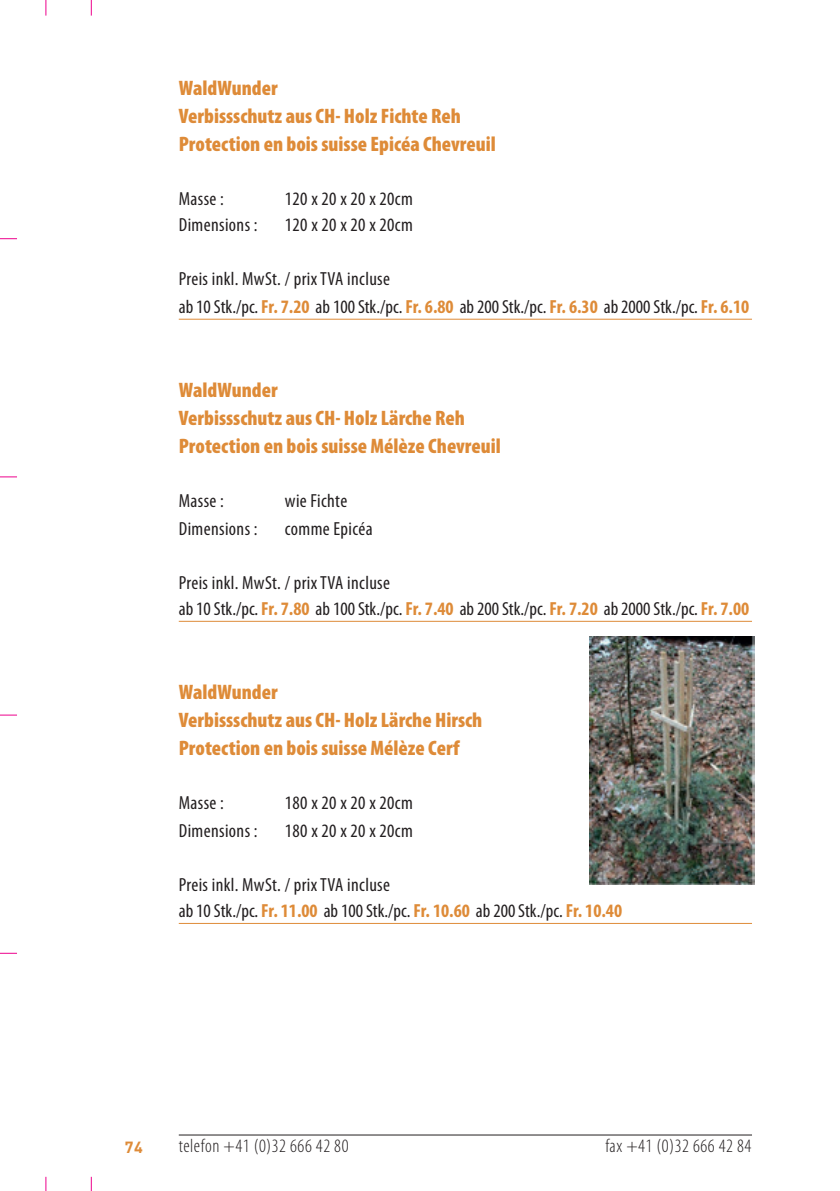
<style>
.page{position:relative;width:840px;height:1191px;background:#fff}
.page>*{position:absolute;margin:0;border:0;box-sizing:border-box;transform-origin:0 0}
.t1{font:900 condensed 21px/28px "Myriad Pro";color:#de8b38}
.t2{font:condensed 19px/28px "Myriad Pro";color:#231f20}
.t3{font:condensed 19px/26px "Myriad Pro";letter-spacing:.02em;color:#231f20}
.t4{font:300 condensed 19px "Myriad Pro";letter-spacing:.03em;color:#231f20}
.t5{font:700 16px "DIN";color:#de8b38}
.s1{font-weight:700;color:#de8b38}
</style>
<div class="page">
<hr style="left:179px;top:1134px;width:572px;height:1px;background:#231f20">
<svg style="left:0;top:238px;width:17px;height:1px"></svg>
<svg style="left:0;top:476px;width:17px;height:1px"></svg>
<svg style="left:0;top:714px;width:17px;height:1px"></svg>
<svg style="left:0;top:952px;width:17px;height:1px"></svg>
<svg style="left:91px;top:1176px;width:1px;height:15px"></svg>
<svg style="left:91px;top:0;width:1px;height:16px"></svg>
<svg style="left:45px;top:1176px;width:1px;height:15px"></svg>
<svg style="left:45px;top:0;width:1px;height:16px"></svg>
<hr style="left:179px;top:319px;width:572px;height:1px;background:#de8b38">
<hr style="left:179px;top:621px;width:572px;height:1px;background:#de8b38">
<hr style="left:179px;top:923px;width:572px;height:1px;background:#de8b38">
<img style="left:589px;top:637px;width:165px;height:247px">
<p class="t1" style="left:179px;top:74px;width:318px">WaldWunder<br>Verbissschutz aus CH- Holz Fichte Reh<br>Protection en bois suisse Epicéa Chevreuil</p>
<p class="t3" style="left:179px;top:186px;width:47px">Masse :</p>
<p class="t3" style="left:285px;top:186px;width:129px">120 x 20 x 20 x 20cm</p>
<p class="t3" style="left:179px;top:212px;width:80px">Dimensions :</p>
<p class="t3" style="left:285px;top:212px;width:129px">120 x 20 x 20 x 20cm</p>
<p class="t2" style="left:179px;top:265px;width:571px">Preis inkl. MwSt. / prix TVA incluse<br>ab 10 Stk./pc. <span class="s1">Fr. 7.20</span> ab 100 Stk./pc. <span class="s1">Fr. 6.80</span> ab 200 Stk./pc. <span class="s1">Fr. 6.30</span> ab 2000 Stk./pc. <span class="s1">Fr. 6.10</span></p>
<p class="t1" style="left:179px;top:376px;width:323px">WaldWunder<br>Verbissschutz aus CH- Holz Lärche Reh<br>Protection en bois suisse Mélèze Chevreuil</p>
<p class="t3" style="left:179px;top:488px;width:47px">Masse :</p>
<p class="t3" style="left:285px;top:488px;width:64px">wie Fichte</p>
<p class="t3" style="left:179px;top:516px;width:80px">Dimensions :</p>
<p class="t3" style="left:285px;top:516px;width:89px">comme Epicéa</p>
<p class="t2" style="left:179px;top:570px;width:571px;line-height:26px">Preis inkl. MwSt. / prix TVA incluse<br>ab 10 Stk./pc. <span class="s1">Fr. 7.80</span> ab 100 Stk./pc. <span class="s1">Fr. 7.40</span> ab 200 Stk./pc. <span class="s1">Fr. 7.20</span> ab 2000 Stk./pc. <span class="s1">Fr. 7.00</span></p>
<p class="t1" style="left:179px;top:678px;width:305px">WaldWunder<br>Verbissschutz aus CH- Holz Lärche Hirsch<br>Protection en bois suisse Mélèze Cerf</p>
<p class="t3" style="left:179px;top:790px;width:47px">Masse :</p>
<p class="t3" style="left:285px;top:790px;width:129px">180 x 20 x 20 x 20cm</p>
<p class="t3" style="left:179px;top:818px;width:80px">Dimensions :</p>
<p class="t3" style="left:285px;top:818px;width:129px">180 x 20 x 20 x 20cm</p>
<p class="t3" style="left:179px;top:872px;width:444px">Preis inkl. MwSt. / prix TVA incluse<br>ab 10 Stk./pc. <span class="s1">Fr. 11.00</span> ab 100 Stk./pc. <span class="s1">Fr. 10.60</span> ab 200 Stk./pc. <span class="s1">Fr. 10.40</span></p>
<p class="t5" style="left:125px;top:1137px;width:19px">74</p>
<p class="t4" style="left:179px;top:1135px;width:171px">telefon +41 (0)32 666 42 80</p>
<p class="t4" style="left:605px;top:1135px;width:147px">fax +41 (0)32 666 42 84</p>
</div>
